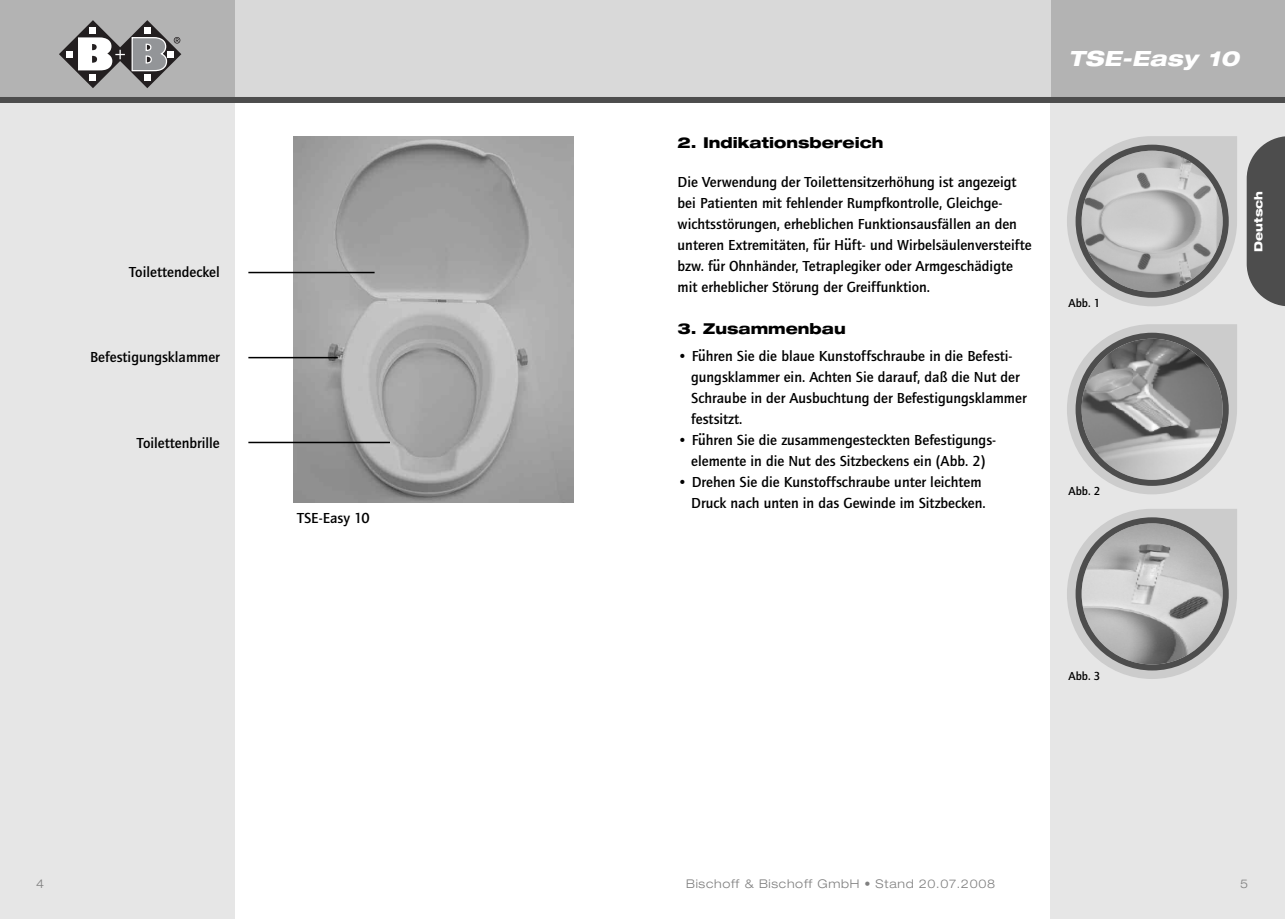
<style>
.page{position:relative;width:1285px;height:919px;background:#fff}
.page>*{position:absolute;margin:0;border:0;box-sizing:border-box;transform-origin:0 0}
.t1{font:italic 800 expanded 21px "Helvetica Neue";letter-spacing:.02em;color:#fff}
.t2{font:500 15px/21px "Quay Sans";color:#000}
.t3{font:800 expanded 15px "Helvetica Neue";color:#000}
.t4{font:300 expanded 12px "Helvetica Neue";letter-spacing:.06em;color:#808080}
.t5{font:500 12px "Quay Sans";letter-spacing:.005em;color:#000}
.t6{font:800 expanded 11.25px "Helvetica Neue";color:#fff}
.s1{font-family:"Hira Kaku Pro N W6";font-weight:400}
</style>
<div class="page">
<div style="left:1050px;top:100px;width:234px;height:818px;background:#e6e6e6"></div>
<div style="left:1050px;top:0;width:234px;height:100px;background:#b3b3b3"></div>
<div style="left:234px;top:0;width:816px;height:100px;background:#d9d9d9"></div>
<div style="left:0;top:0;width:234px;height:100px;background:#b3b3b3"></div>
<svg style="left:59px;top:20px;width:122px;height:68px"></svg>
<svg style="left:1246px;top:136px;width:38px;height:170px;background:#626262"></svg>
<div style="left:0;top:100px;width:234px;height:818px;background:#e6e6e6"></div>
<div style="left:0;top:97px;width:1284px;height:6px;background:#4d4d4d"></div>
<img style="left:293px;top:136px;width:280px;height:366px">
<hr style="left:248px;top:441px;width:142px;height:2px;background:#000">
<hr style="left:248px;top:357px;width:90px;height:1px;background:#000">
<hr style="left:248px;top:272px;width:126px;height:1px;background:#000">
<svg style="left:1067px;top:136px;width:169px;height:170px"></svg>
<svg style="left:1067px;top:324px;width:169px;height:170px"></svg>
<svg style="left:1067px;top:509px;width:169px;height:170px"></svg>
<p class="t2" style="left:129px;top:261px;width:92px">Toilettendeckel</p>
<p class="t2" style="left:90px;top:346px;width:131px">Befestigungsklammer</p>
<p class="t2" style="left:137px;top:432px;width:84px">Toilettenbrille</p>
<p class="t2" style="left:297px;top:507px;width:74px">TSE-Easy 10</p>
<p class="t4" style="left:36px;top:879px;width:10px">4</p>
<p class="t4" style="left:36px;top:879px;width:10px">2</p>
<p class="t3" style="left:677px;top:137px;width:207px">2. Indikationsbereich</p>
<p class="t2" style="left:677px;top:171px;width:355px">Die Verwendung der Toilettensitzerhöhung ist angezeigt bei Patienten mit fehlender Rumpfkontrolle, Gleichge&shy;wichtsstörungen, erheblichen Funktionsausfällen an den unteren Extremitäten, fu<span class="s1">̈</span>r Hu<span class="s1">̈</span>ft- und Wirbelsäulenversteifte bzw. fu<span class="s1">̈</span>r Ohnhänder, Tetraplegiker oder Armgeschädigte mit erheblicher Störung der Greiffunktion.</p>
<p class="t3" style="left:677px;top:322px;width:170px">3. Zusammenbau</p>
<p class="t2" style="left:691px;top:345px;width:337px;text-indent:-14px">• Fu<span class="s1">̈</span>hren Sie die blaue Kunstoffschraube in die Befesti&shy;gungsklammer ein. Achten Sie darauf, daß die Nut der Schraube in der Ausbuchtung der Befestigungsklammer festsitzt.</p>
<p class="t2" style="left:677px;top:429px;width:320px;text-align:center">• Fu<span class="s1">̈</span>hren Sie die zusammengesteckten Befestigungs&shy;elemente in die Nut des Sitzbeckens ein (Abb. 2)</p>
<p class="t2" style="left:677px;top:471px;width:309px;text-align:right">• Drehen Sie die Kunstoffschraube unter leichtem<br>Druck nach unten in das Gewinde im Sitzbecken.</p>
<h1 class="t1" style="left:1068px;top:51px;width:172px">TSE-Easy 10</h1>
<p class="t5" style="left:1068px;top:296px;width:34px">Abb. 1</p>
<p class="t6" style="left:1253px;top:252px;width:62px;rotate:-90deg">Deutsch</p>
<p class="t5" style="left:1068px;top:484px;width:34px">Abb. 2</p>
<p class="t5" style="left:1068px;top:668px;width:34px">Abb. 3</p>
<p class="t4" style="left:686px;top:879px;width:310px">Bischoff &amp; Bischoff GmbH • Stand 20.07.2008</p>
<p class="t4" style="left:1239px;top:879px;width:10px">5</p>
</div>
